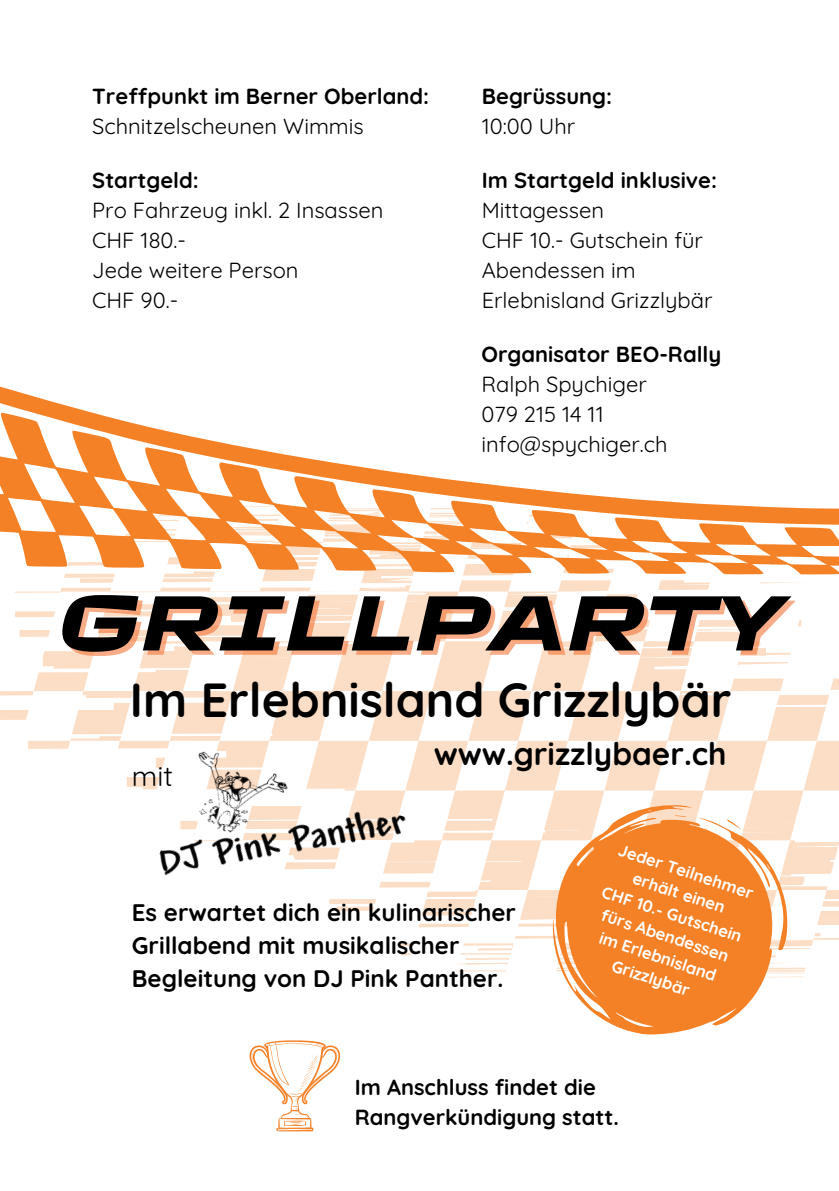
<style>
.page{position:relative;width:839px;height:1191px;background:#fff}
.page>*{position:absolute;margin:0;border:0;box-sizing:border-box;transform-origin:0 0}
.t1{font:italic 700 79.6px "TT Autonomous";color:#000}
.t2{font:700 47.8px "Quicksand";color:#000}
.t3{font:700 31.4px "Quicksand";color:#000}
.t4{font:28px "Quicksand";color:#000}
.t5{font:700 24px/33px "Quicksand";color:#000}
.t6{font:21.8px/30px "Quicksand";color:#000}
.t7{font:700 21.8px/30px "Quicksand";color:#000}
.t8{font:700 16.6px/22.4px "Quicksand";color:#fff;text-align:center}
.s1{font-weight:400}
.s2{font-weight:700}
</style>
<div class="page">
<svg style="left:128px;top:575px;width:710px;height:368px"></svg>
<img style="left:153px;top:742px;width:253px;height:204px">
<svg style="left:532px;top:783px;width:267px;height:252px;fill:#f58127"></svg>
<svg style="left:673px;top:814px;width:135px;height:137px"></svg>
<svg style="left:0;top:386px;width:838px;height:189px"></svg>
<svg style="left:249px;top:1040px;width:91px;height:92px"></svg>
<h6 class="t7" style="left:92px;top:81px;width:338px">Treffpunkt im Berner Oberland:<br><span class="s1">Schnitzelscheunen Wimmis</span></h6>
<p class="t7" style="left:482px;top:81px;width:132px">Begrüssung:<br><span class="s1">10:00 Uhr</span></p>
<h6 class="t6" style="left:92px;top:164px;width:292px"><span class="s2">Startgeld:<br></span>Pro Fahrzeug inkl. 2 Insassen<br>CHF 180.-<br>Jede weitere Person<br>CHF 90.-</h6>
<p class="t6" style="left:482px;top:164px;width:237px"><span class="s2">Im Startgeld inklusive:<br></span>Mittagessen<br>CHF 10.- Gutschein für<br>Abendessen im<br>Erlebnisland Grizzlybär</p>
<p class="t6" style="left:481px;top:339px;width:241px"><span class="s2">Organisator BEO-Rally<br></span>Ralph Spychiger<br>079 215 14 11 info@spychiger.ch</p>
<h6 class="t1" style="left:56px;top:567px;width:728px">GRILLPARTY</h6>
<h6 class="t2" style="left:130px;top:669px;width:603px">Im Erlebnisland Grizzlybär</h6>
<h2 class="t4" style="left:132px;top:758px;width:42px">mit</h2>
<h1 class="t3" style="left:433px;top:733px;width:294px">www.grizzlybaer.ch</h1>
<h3 class="t5" style="left:132px;top:896px;width:385px">Es erwartet dich ein kulinarischer<br>Grillabend mit musikalischer<br>Begleitung von DJ Pink Panther.</h3>
<p class="t8" style="left:622px;top:839px;width:143px;rotate:18deg">Jeder Teilnehmer erhält einen</p>
<h4 class="t8" style="left:606px;top:880px;width:148px;rotate:18deg">CHF 10.- Gutschein fürs Abendessen im Erlebnisland<br>Grizzlybär</h4>
<p class="t7" style="left:355px;top:1072px;width:265px">Im Anschluss findet die<br>Rangverkündigung statt.</p>
</div>
